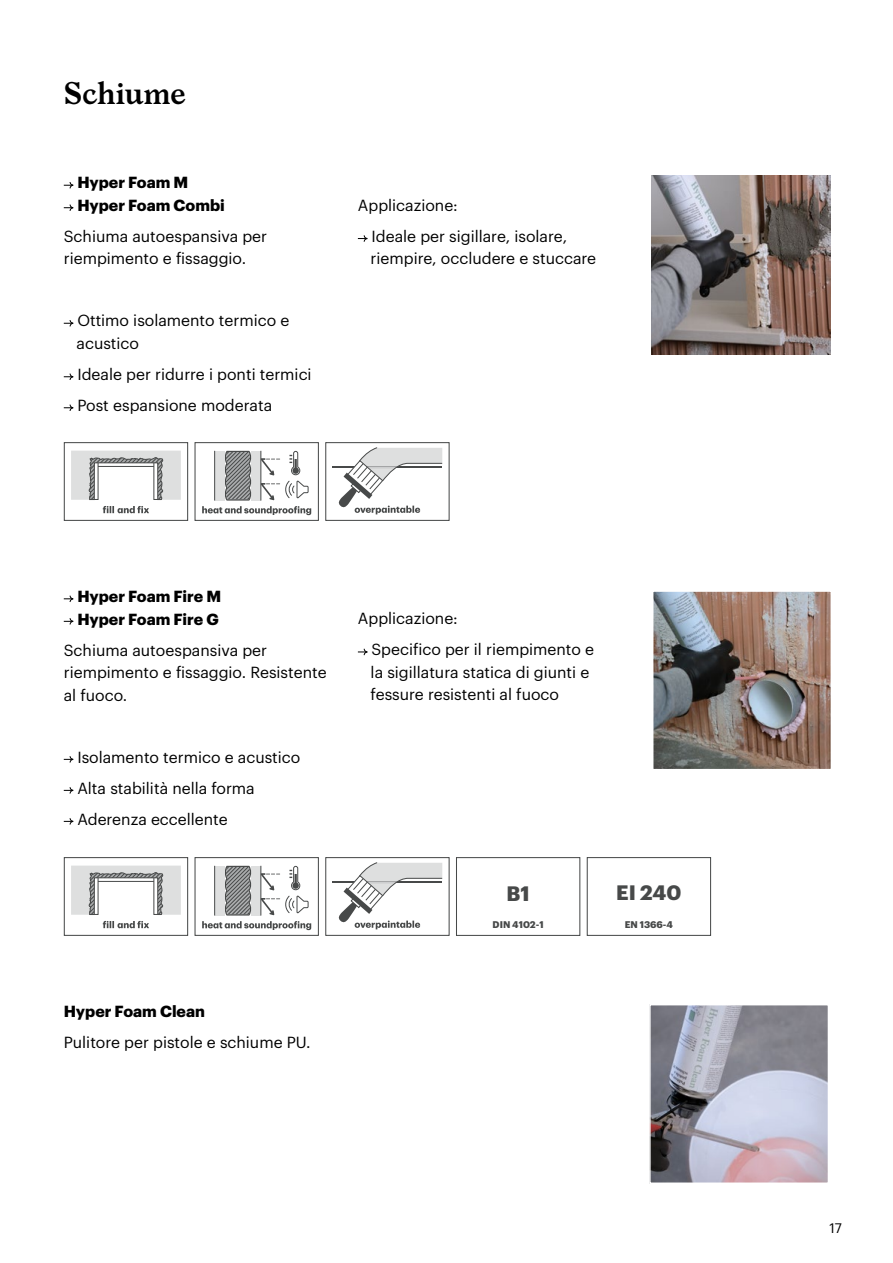
<style>
.page{position:relative;width:893px;height:1263px;background:#fff}
.page>*{position:absolute;margin:0;border:0;box-sizing:border-box;transform-origin:0 0}
.t1{font:600 30px "Larish Neue";letter-spacing:-.01em;color:#000}
.t2{font:700 20.4px "Graphik";color:#474949}
.t3{font:15.75px/22.5px "Graphik";color:#000}
.t4{font:700 15.75px/22.5px "Graphik";color:#000}
.t5{font:13.5px "Graphik";color:#000}
.t6{font:700 9.45px "Graphik";color:#474949}
</style>
<div class="page">
<svg style="left:64px;top:182px;width:10px;height:7px"></svg>
<svg style="left:64px;top:204px;width:10px;height:7px"></svg>
<svg style="left:64px;top:320px;width:10px;height:7px"></svg>
<svg style="left:64px;top:373px;width:10px;height:7px"></svg>
<svg style="left:64px;top:404px;width:10px;height:7px"></svg>
<svg style="left:358px;top:235px;width:10px;height:7px"></svg>
<svg style="left:358px;top:648px;width:10px;height:8px"></svg>
<svg style="left:64px;top:595px;width:10px;height:7px"></svg>
<svg style="left:64px;top:618px;width:10px;height:7px"></svg>
<svg style="left:64px;top:756px;width:10px;height:7px"></svg>
<svg style="left:64px;top:787px;width:10px;height:7px"></svg>
<svg style="left:64px;top:818px;width:10px;height:7px"></svg>
<img style="left:652px;top:175px;width:179px;height:179px">
<img style="left:655px;top:593px;width:174px;height:174px">
<div style="left:652px;top:590px;width:180px;height:180px;border:2px solid #fff"></div>
<div style="left:64px;top:442px;width:124px;height:79px;border:1px solid #474949"></div>
<svg style="left:103px;top:506px;width:46px;height:7px"></svg>
<svg style="left:71px;top:451px;width:110px;height:49px"></svg>
<div style="left:195px;top:442px;width:124px;height:79px;border:1px solid #474949"></div>
<svg style="left:202px;top:451px;width:109px;height:64px"></svg>
<div style="left:325px;top:442px;width:125px;height:79px;border:1px solid #474949"></div>
<hr style="left:332px;top:467px;width:110px;height:1px;background:#474949">
<svg style="left:337px;top:447px;width:106px;height:67px"></svg>
<div style="left:64px;top:857px;width:124px;height:79px;border:1px solid #474949"></div>
<svg style="left:103px;top:921px;width:46px;height:7px"></svg>
<svg style="left:71px;top:865px;width:110px;height:50px"></svg>
<div style="left:195px;top:857px;width:124px;height:79px;border:1px solid #474949"></div>
<svg style="left:202px;top:921px;width:109px;height:9px"></svg>
<div style="left:251px;top:866px;width:10px;height:49px;background:#dedfdf"></div>
<hr style="left:260px;top:866px;width:1px;height:49px;background:#474949">
<svg style="left:225px;top:866px;width:27px;height:49px"></svg>
<div style="left:215px;top:866px;width:10px;height:49px;background:#dedfdf"></div>
<hr style="left:214px;top:866px;width:1px;height:49px;background:#474949">
<svg style="left:261px;top:866px;width:48px;height:49px"></svg>
<div style="left:325px;top:857px;width:125px;height:79px;border:1px solid #474949"></div>
<hr style="left:332px;top:882px;width:110px;height:1px;background:#474949">
<svg style="left:337px;top:862px;width:106px;height:67px"></svg>
<div style="left:456px;top:857px;width:124px;height:79px;border:1px solid #474949"></div>
<div style="left:587px;top:857px;width:124px;height:79px;border:1px solid #474949"></div>
<img style="left:652px;top:1007px;width:174px;height:174px">
<div style="left:649px;top:1004px;width:180px;height:180px;border:2px solid #fff"></div>
<h1 class="t1" style="left:64px;top:70px;width:124px">Schiume</h1>
<p class="t4" style="left:77px;top:170px;width:149px">Hyper Foam M<br>Hyper Foam Combi</p>
<p class="t3" style="left:64px;top:224px;width:205px">Schiuma autoespansiva per riempimento e fissaggio.</p>
<p class="t3" style="left:77px;top:308px;width:214px">Ottimo isolamento termico e acustico</p>
<p class="t3" style="left:77px;top:357px;width:236px;line-height:31px">Ideale per ridurre i ponti termici<br>Post espansione moderata</p>
<p class="t3" style="left:371px;top:188px;width:197px;line-height:31px;text-indent:-14px">Applicazione:<br>Ideale per sigillare, isolare,</p>
<p class="t3" style="left:371px;top:246px;width:227px">riempire, occludere e stuccare</p>
<p class="t4" style="left:77px;top:584px;width:145px">Hyper Foam Fire M<br>Hyper Foam Fire G</p>
<p class="t3" style="left:64px;top:637px;width:264px">Schiuma autoespansiva per riempimento e fissaggio. Resistente al fuoco.</p>
<p class="t3" style="left:77px;top:740px;width:225px;line-height:31px">Isolamento termico e acustico<br>Alta stabilità nella forma<br>Aderenza eccellente</p>
<p class="t4" style="left:64px;top:998px;width:143px">Hyper Foam Clean</p>
<p class="t3" style="left:64px;top:1030px;width:248px">Pulitore per pistole e schiume PU.</p>
<p class="t3" style="left:371px;top:602px;width:224px;line-height:31px;text-indent:-14px">Applicazione:<br>Specifico per il riempimento e</p>
<p class="t3" style="left:371px;top:659px;width:220px">la sigillatura statica di giunti e fessure resistenti al fuoco</p>
<p class="t2" style="left:507px;top:877px;width:25px">B1</p>
<p class="t6" style="left:493px;top:917px;width:53px">DIN 4102-1</p>
<p class="t2" style="left:616px;top:877px;width:67px">EI 240</p>
<p class="t6" style="left:625px;top:917px;width:50px">EN 1366-4</p>
<p class="t5" style="left:829px;top:1218px;width:14px">17</p>
</div>
